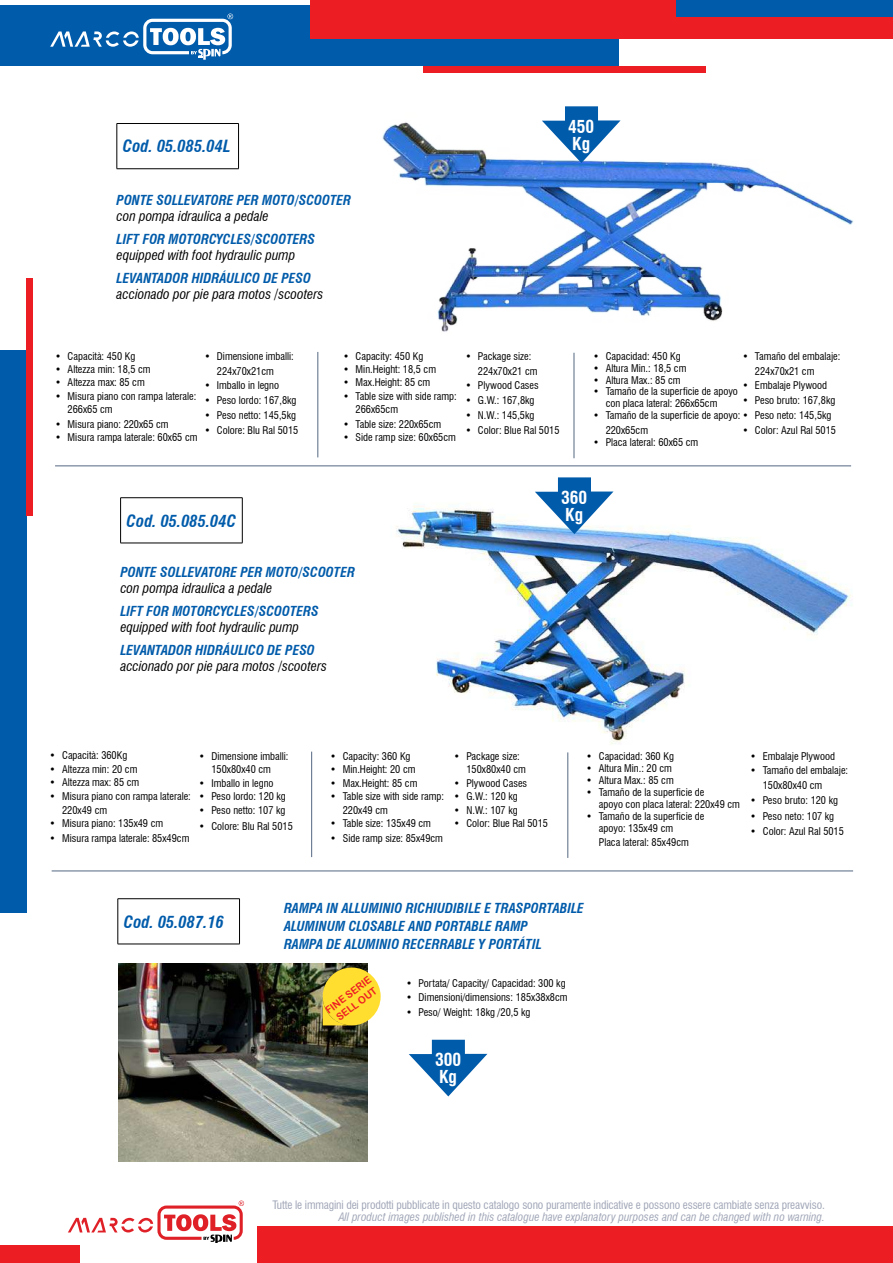
<style>
.page{position:relative;width:893px;height:1263px;background:#fff}
.page>*{position:absolute;margin:0;border:0;box-sizing:border-box;transform-origin:0 0}
.t1{font:700 condensed 17.4px/16.6px "Swiss 721 BT";color:#fff}
.t2{font:italic 700 condensed 16.5px "Swiss 721 BT";color:#005baa}
.t3{font:italic 700 condensed 13.5px/18px "Swiss 721 BT";color:#005baa}
.t4{font:italic condensed 13.5px "Swiss 721 BT";color:#000}
.t5{font:condensed 11.4px "Swiss 721 BT";letter-spacing:-.01em;color:#a0a6b7}
.t6{font:italic condensed 11.4px "Swiss 721 BT";color:#a0a6b7}
.t7{font:condensed 10.35px/14.9px "Swiss 721 BT";color:#000}
.t8{font:10.05px/12.1px "Arial Rounded MT Bold";color:#ed1d24;text-align:center;scale:.96 1}
</style>
<div class="page">
<div style="left:257px;top:1227px;width:636px;height:36px;background:#ed1d24"></div>
<div style="left:0;top:350px;width:27px;height:563px;background:#005baa"></div>
<div style="left:0;top:6px;width:618px;height:60px;background:#005baa"></div>
<div style="left:310px;top:0;width:583px;height:39px;background:#ed1d24"></div>
<svg style="left:50px;top:14px;width:183px;height:46px"></svg>
<svg style="left:68px;top:1200px;width:176px;height:42px"></svg>
<div style="left:676px;top:0;width:217px;height:17px;background:#005baa"></div>
<div style="left:423px;top:66px;width:283px;height:6px;background:#ed1d24"></div>
<div style="left:27px;top:278px;width:6px;height:238px;background:#ed1d24"></div>
<div style="left:0;top:1246px;width:80px;height:17px;background:#ed1d24"></div>
<img style="left:382px;top:122px;width:472px;height:210px">
<img style="left:396px;top:491px;width:456px;height:254px">
<hr style="left:55px;top:466px;width:796px;height:1px;background:#546882">
<hr style="left:52px;top:871px;width:801px;height:1px;background:#546882">
<svg style="left:542px;top:106px;width:79px;height:57px"></svg>
<svg style="left:535px;top:477px;width:78px;height:57px"></svg>
<img style="left:119px;top:963px;width:249px;height:199px">
<svg style="left:409px;top:1040px;width:78px;height:56px"></svg>
<hr style="left:318px;top:352px;width:1px;height:105px;background:#546882">
<hr style="left:311px;top:752px;width:1px;height:105px;background:#546882">
<hr style="left:574px;top:353px;width:1px;height:105px;background:#546882">
<hr style="left:568px;top:752px;width:1px;height:106px;background:#546882">
<hr style="left:117px;top:123px;width:122px;height:1px;background:#000">
<hr style="left:117px;top:124px;width:1px;height:45px;background:#000">
<hr style="left:238px;top:124px;width:1px;height:45px;background:#000">
<hr style="left:117px;top:168px;width:122px;height:1px;background:#000">
<hr style="left:120px;top:497px;width:122px;height:1px;background:#000">
<hr style="left:120px;top:498px;width:1px;height:45px;background:#000">
<hr style="left:242px;top:498px;width:1px;height:45px;background:#000">
<hr style="left:120px;top:543px;width:122px;height:1px;background:#000">
<hr style="left:118px;top:898px;width:122px;height:1px;background:#000">
<hr style="left:118px;top:899px;width:1px;height:45px;background:#000">
<hr style="left:239px;top:899px;width:1px;height:45px;background:#000">
<hr style="left:118px;top:944px;width:122px;height:1px;background:#000">
<svg style="left:323px;top:1001px;width:24px;height:24px"></svg>
<div style="left:323px;top:967px;width:58px;height:58px;background:#ffde2f;border-radius:50%"></div>
<h2 class="t2" style="left:123px;top:136px;width:109px">Cod. 05.085.04L</h2>
<h3 class="t3" style="left:117px;top:191px;width:236px">PONTE SOLLEVATORE PER MOTO/SCOOTER</h3>
<h3 class="t4" style="left:117px;top:208px;width:154px">con pompa idraulica a pedale</h3>
<h3 class="t3" style="left:117px;top:230px;width:200px">LIFT FOR MOTORCYCLES/SCOOTERS</h3>
<h3 class="t4" style="left:117px;top:247px;width:180px">equipped with foot hydraulic pump</h3>
<h3 class="t3" style="left:117px;top:269px;width:196px">LEVANTADOR HIDRÁULICO DE PESO</h3>
<h3 class="t4" style="left:117px;top:286px;width:208px">accionado por pie para motos /scooters</h3>
<h1 class="t1" style="left:568px;top:118px;width:28px">450<br>Kg</h1>
<p class="t7" style="left:55px;top:349px;width:82px">• Capacità: 450 Kg</p>
<p class="t7" style="left:55px;top:362px;width:97px">• Altezza min: 18,5 cm</p>
<p class="t7" style="left:55px;top:375px;width:91px">• Altezza max: 85 cm</p>
<p class="t7" style="left:68px;top:389px;width:130px;line-height:13.4px;text-indent:-13px">• Misura piano con rampa laterale:<br>266x65 cm</p>
<p class="t7" style="left:55px;top:417px;width:115px">• Misura piano: 220x65 cm</p>
<p class="t7" style="left:55px;top:430px;width:144px">• Misura rampa laterale: 60x65 cm</p>
<p class="t7" style="left:217px;top:349px;width:78px;text-indent:-13px">• Dimensione imballi:<br>224x70x21cm</p>
<p class="t7" style="left:204px;top:378px;width:76px">• Imballo in legno</p>
<p class="t7" style="left:204px;top:393px;width:94px">• Peso lordo: 167,8kg</p>
<p class="t7" style="left:204px;top:408px;width:93px">• Peso netto: 145,5kg</p>
<p class="t7" style="left:204px;top:423px;width:95px">• Colore: Blu Ral 5015</p>
<p class="t7" style="left:343px;top:348px;width:82px">• Capacity: 450 Kg</p>
<p class="t7" style="left:343px;top:362px;width:95px">• Min.Height: 18,5 cm</p>
<p class="t7" style="left:343px;top:375px;width:89px">• Max.Height: 85 cm</p>
<p class="t7" style="left:356px;top:389px;width:103px;line-height:13.4px;text-indent:-13px">• Table size with side ramp:<br>266x65cm</p>
<p class="t7" style="left:343px;top:416px;width:100px">• Table size: 220x65cm</p>
<p class="t7" style="left:343px;top:430px;width:114px">• Side ramp size: 60x65cm</p>
<p class="t7" style="left:478px;top:349px;width:61px;text-indent:-13px">• Package size:<br>224x70x21 cm</p>
<p class="t7" style="left:465px;top:378px;width:75px">• Plywood Cases</p>
<p class="t7" style="left:465px;top:393px;width:71px">• G.W.: 167,8kg</p>
<p class="t7" style="left:465px;top:408px;width:70px">• N.W.: 145,5kg</p>
<p class="t7" style="left:465px;top:423px;width:96px">• Color: Blue Ral 5015</p>
<p class="t7" style="left:593px;top:349px;width:89px">• Capacidad: 450 Kg</p>
<p class="t7" style="left:593px;top:360px;width:95px">• Altura Min.: 18,5 cm</p>
<p class="t7" style="left:593px;top:372px;width:89px">• Altura Max.: 85 cm</p>
<p class="t7" style="left:606px;top:386px;width:134px;line-height:11.9px;text-indent:-13px">• Tamaño de la superficie de apoyo con placa lateral: 266x65cm</p>
<p class="t7" style="left:606px;top:408px;width:227px;text-indent:-13px">• Tamaño de la superficie de apoyo: • Peso neto: 145,5kg<br>220x65cm</p>
<p class="t7" style="left:593px;top:434px;width:107px">• Placa lateral: 60x65 cm</p>
<p class="t7" style="left:755px;top:349px;width:87px;text-indent:-13px">• Tamaño del embalaje:<br>224x70x21 cm</p>
<p class="t7" style="left:742px;top:378px;width:86px">• Embalaje Plywood</p>
<p class="t7" style="left:742px;top:393px;width:94px">• Peso bruto: 167,8kg</p>
<p class="t7" style="left:742px;top:423px;width:95px">• Color: Azul Ral 5015</p>
<h2 class="t2" style="left:127px;top:511px;width:111px">Cod. 05.085.04C</h2>
<h3 class="t3" style="left:120px;top:563px;width:236px">PONTE SOLLEVATORE PER MOTO/SCOOTER</h3>
<h3 class="t4" style="left:120px;top:580px;width:154px">con pompa idraulica a pedale</h3>
<h3 class="t3" style="left:120px;top:602px;width:200px">LIFT FOR MOTORCYCLES/SCOOTERS</h3>
<h3 class="t4" style="left:120px;top:619px;width:180px">equipped with foot hydraulic pump</h3>
<h3 class="t3" style="left:120px;top:641px;width:196px">LEVANTADOR HIDRÁULICO DE PESO</h3>
<h3 class="t4" style="left:120px;top:658px;width:208px">accionado por pie para motos /scooters</h3>
<h1 class="t1" style="left:561px;top:489px;width:28px">360<br>Kg</h1>
<p class="t7" style="left:50px;top:748px;width:79px">• Capacità: 360Kg</p>
<p class="t7" style="left:50px;top:762px;width:89px">• Altezza min: 20 cm</p>
<p class="t7" style="left:50px;top:775px;width:91px">• Altezza max: 85 cm</p>
<p class="t7" style="left:62px;top:789px;width:130px;line-height:13.5px;text-indent:-13px">• Misura piano con rampa laterale:<br>220x49 cm</p>
<p class="t7" style="left:50px;top:816px;width:115px">• Misura piano: 135x49 cm</p>
<p class="t7" style="left:50px;top:831px;width:141px">• Misura rampa laterale: 85x49cm</p>
<p class="t7" style="left:199px;top:749px;width:91px;line-height:13.5px;text-align:center">• Dimensione imballi:<br>150x80x40 cm</p>
<p class="t7" style="left:199px;top:775px;width:76px">• Imballo in legno</p>
<p class="t7" style="left:199px;top:789px;width:88px">• Peso lordo: 120 kg</p>
<p class="t7" style="left:199px;top:802px;width:88px">• Peso netto: 107 kg</p>
<p class="t7" style="left:199px;top:819px;width:95px">• Colore: Blu Ral 5015</p>
<p class="t7" style="left:330px;top:748px;width:82px">• Capacity: 360 Kg</p>
<p class="t7" style="left:330px;top:762px;width:87px">• Min.Height: 20 cm</p>
<p class="t7" style="left:330px;top:775px;width:89px">• Max.Height: 85 cm</p>
<p class="t7" style="left:343px;top:789px;width:103px;line-height:13.5px;text-indent:-13px">• Table size with side ramp:<br>220x49 cm</p>
<p class="t7" style="left:330px;top:816px;width:102px">• Table size: 135x49 cm</p>
<p class="t7" style="left:330px;top:831px;width:114px">• Side ramp size: 85x49cm</p>
<p class="t7" style="left:466px;top:749px;width:61px;line-height:13.5px;text-indent:-13px">• Package size:<br>150x80x40 cm</p>
<p class="t7" style="left:454px;top:775px;width:75px">• Plywood Cases</p>
<p class="t7" style="left:454px;top:789px;width:65px">• G.W.: 120 kg</p>
<p class="t7" style="left:454px;top:802px;width:65px">• N.W.: 107 kg</p>
<p class="t7" style="left:454px;top:816px;width:96px">• Color: Blue Ral 5015</p>
<p class="t7" style="left:586px;top:748px;width:89px">• Capacidad: 360 Kg</p>
<p class="t7" style="left:586px;top:760px;width:87px">• Altura Min.: 20 cm</p>
<p class="t7" style="left:586px;top:772px;width:89px">• Altura Max.: 85 cm</p>
<p class="t7" style="left:599px;top:786px;width:143px;line-height:12px;text-indent:-13px">• Tamaño de la superficie de<br>apoyo con placa lateral: 220x49 cm</p>
<p class="t7" style="left:599px;top:810px;width:107px;line-height:12px;text-indent:-13px">• Tamaño de la superficie de apoyo: 135x49 cm</p>
<p class="t7" style="left:599px;top:835px;width:91px">Placa lateral: 85x49cm</p>
<p class="t7" style="left:750px;top:748px;width:86px">• Embalaje Plywood</p>
<p class="t7" style="left:763px;top:763px;width:87px;text-indent:-13px">• Tamaño del embalaje:<br>150x80x40 cm</p>
<p class="t7" style="left:750px;top:793px;width:89px">• Peso bruto: 120 kg</p>
<p class="t7" style="left:750px;top:809px;width:85px">• Peso neto: 107 kg</p>
<p class="t7" style="left:750px;top:824px;width:95px">• Color: Azul Ral 5015</p>
<h2 class="t2" style="left:124px;top:912px;width:102px">Cod. 05.087.16</h2>
<h3 class="t3" style="left:284px;top:899px;width:301px">RAMPA IN ALLUMINIO RICHIUDIBILE E TRASPORTABILE<br>ALUMINUM CLOSABLE AND PORTABLE RAMP<br>RAMPA DE ALUMINIO RECERRABLE Y PORTÁTIL</h3>
<p class="t8" style="left:323px;top:1006px;width:58px;rotate:-37deg">FINE SERIE<br>SELL OUT</p>
<p class="t7" style="left:406px;top:976px;width:161px">• Portata/ Capacity/ Capacidad: 300 kg</p>
<p class="t7" style="left:406px;top:990px;width:163px">• Dimensioni/dimensions: 185x38x8cm</p>
<p class="t7" style="left:406px;top:1004px;width:126px">• Peso/ Weight: 18kg /20,5 kg</p>
<h1 class="t1" style="left:435px;top:1052px;width:28px">300<br>Kg</h1>
<p class="t5" style="left:272px;top:1197px;width:554px">Tutte le immagini dei prodotti pubblicate in questo catalogo sono puramente indicative e possono essere cambiate senza preavviso.</p>
<p class="t6" style="left:339px;top:1209px;width:488px">All product images published in this catalogue have explanatory purposes and can be changed with no warning.</p>
</div>
